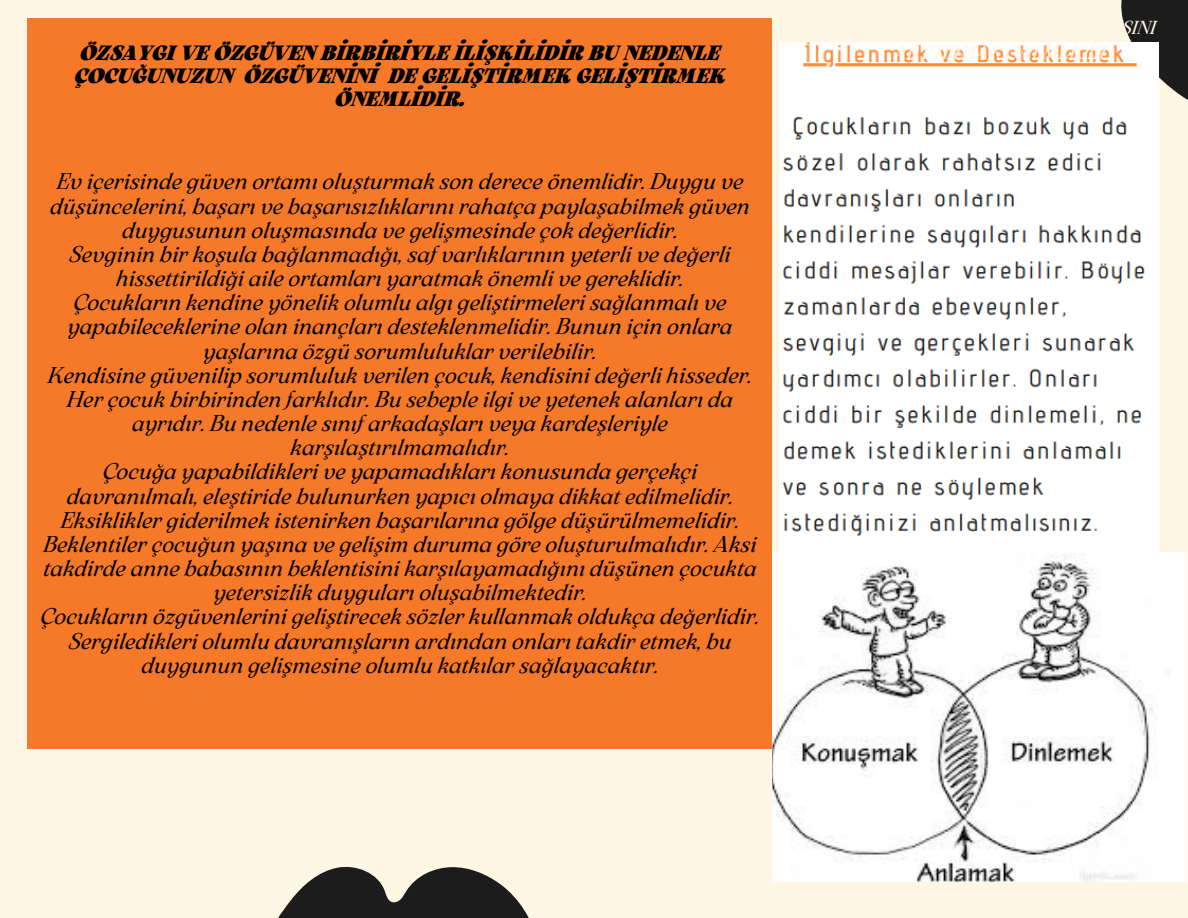
<style>
.page{position:relative;width:1188px;height:918px;background:#fff6e4}
.page>*{position:absolute;margin:0;border:0;box-sizing:border-box;transform-origin:0 0}
.t1{font:italic 22.8px/24.2px "Arsenica Antiqua";color:#000;text-align:center}
.t2{font:italic 800 20.55px/22.6px "Arsenica Antiqua";color:#000;text-align:center}
.t3{font:italic 18.75px "Arsenica Antiqua";color:#fff6e4}
</style>
<div class="page">
<svg style="left:1096px;top:0;width:92px;height:100px"></svg>
<svg style="left:278px;top:866px;width:251px;height:52px"></svg>
<div style="left:28px;top:19px;width:744px;height:730px;background:#f67829"></div>
<img style="left:780px;top:43px;width:379px;height:509px">
<img style="left:773px;top:552px;width:414px;height:330px">
<p class="t2" style="left:80px;top:43px;width:641px">ÖZSAYGI VE ÖZGÜVEN BİRBİRİYLE İLİŞKİLİDİR BU NEDENLE</p>
<h2 class="t3" style="left:894px;top:46px;width:216px">ARTTIRMAK ÖNEMLİDİR.</h2>
<p class="t2" style="left:75px;top:66px;width:653px">ÇOCUĞUNUZUN ÖZGÜVENİNİ DE GELİŞTİRMEK GELİŞTİRMEK<br>ÖNEMLİDİR.</p>
<p class="t1" style="left:41px;top:171px;width:721px">Ev içerisinde güven ortamı oluşturmak son derece önemlidir. Duygu ve düşüncelerini, başarı ve başarısızlıklarını rahatça paylaşabilmek güven duygusunun oluşmasında ve gelişmesinde çok değerlidir.<br>Sevginin bir koşula bağlanmadığı, saf varlıklarının yeterli ve değerli hissettirildiği aile ortamları yaratmak önemli ve gereklidir.<br>Çocukların kendine yönelik olumlu algı geliştirmeleri sağlanmalı ve yapabileceklerine olan inançları desteklenmelidir. Bunun için onlara yaşlarına özgü sorumluluklar verilebilir.<br>Kendisine güvenilip sorumluluk verilen çocuk, kendisini değerli hisseder.<br>Her çocuk birbirinden farklıdır. Bu sebeple ilgi ve yetenek alanları da ayrıdır. Bu nedenle sınıf arkadaşları veya kardeşleriyle karşılaştırılmamalıdır.<br>Çocuğa yapabildikleri ve yapamadıkları konusunda gerçekçi davranılmalı, eleştiride bulunurken yapıcı olmaya dikkat edilmelidir.<br>Eksiklikler giderilmek istenirken başarılarına gölge düşürülmemelidir.<br>Beklentiler çocuğun yaşına ve gelişim duruma göre oluşturulmalıdır. Aksi takdirde anne babasının beklentisini karşılayamadığını düşünen çocukta yetersizlik duyguları oluşabilmektedir.<br>Çocukların özgüvenlerini geliştirecek sözler kullanmak oldukça değerlidir.<br>Sergiledikleri olumlu davranışların ardından onları takdir etmek, bu duygunun gelişmesine olumlu katkılar sağlayacaktır.</p>
</div>
